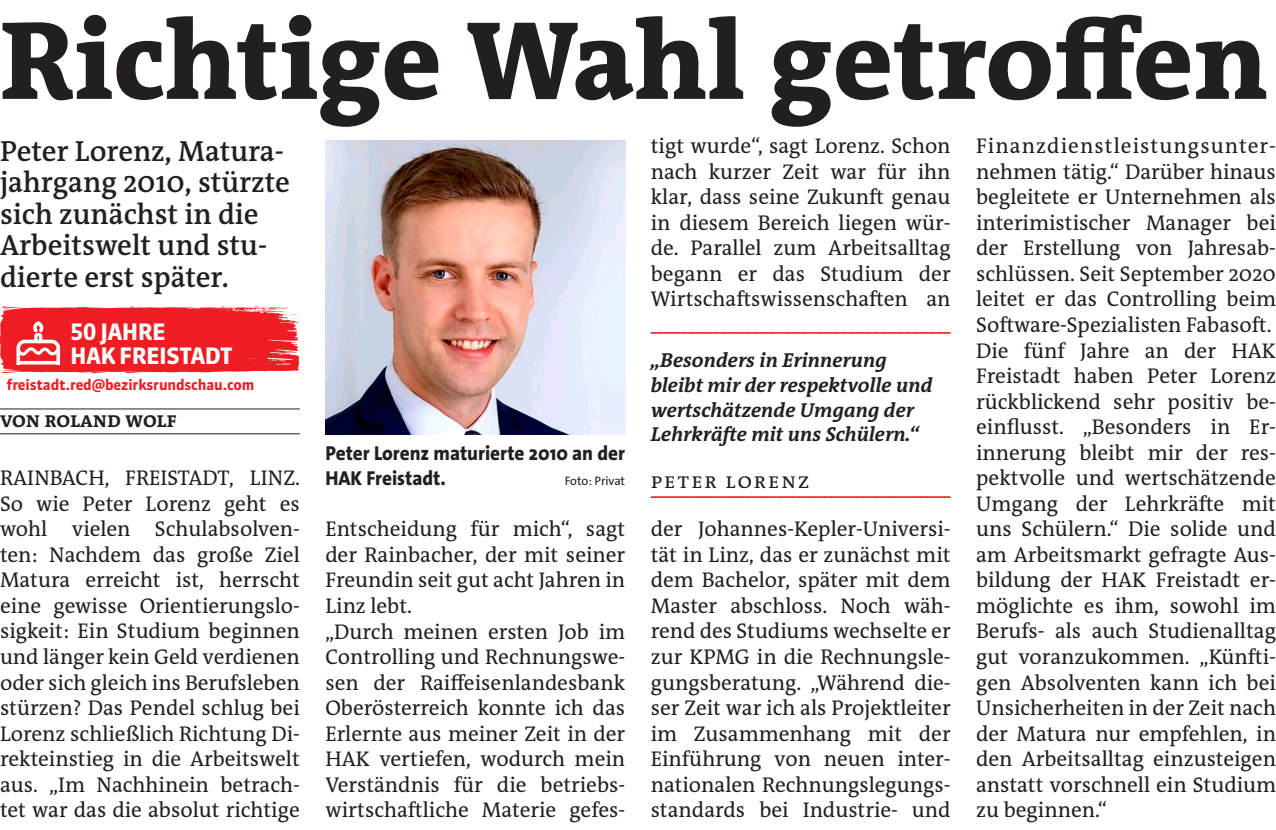
<style>
.page{position:relative;width:1276px;height:830px;background:#fff}
.page>*{position:absolute;margin:0;border:0;box-sizing:border-box;transform-origin:0 0}
.t1{font:800 112.5px "The RM Antiqua";color:#231f20}
.t2{font:600 29.25px/31.5px "The RM Antiqua";color:#231f20}
.t3{font:700 22.5px/23.6px "Sanuk Pro";letter-spacing:-.02em;color:#fff}
.t4{font:21.38px/25.4px "The RM Antiqua";color:#231f20;text-align:justify}
.t5{font:700 21.38px "The RM Antiqua";letter-spacing:-.005em;color:#231f20;scale:.95 1}
.t6{font:21.38px "The RM Antiqua";letter-spacing:.1em;color:#231f20}
.t7{font:italic 700 20.25px/24.8px "The RM Antiqua";color:#231f20}
.t8{font:800 20.25px/25.4px "The Sans Os F";color:#231f20;scale:.95 1}
.t9{font:700 14.62px "Sanuk Pro";letter-spacing:-.01em;color:#ee1d23}
.t10{font:12.38px "The Sans Os F";letter-spacing:-.005em;color:#231f20}
</style>
<div class="page">
<img style="left:325px;top:140px;width:300px;height:294px">
<svg style="left:651px;top:332px;width:299px;height:1px"></svg>
<svg style="left:651px;top:496px;width:299px;height:1px"></svg>
<svg style="left:0;top:306px;width:300px;height:67px;background:#ef363b"></svg>
<hr style="left:0;top:408px;width:300px;height:1px;background:#231f20">
<hr style="left:0;top:433px;width:300px;height:1px;background:#231f20">
<h1 class="t1" style="left:0;top:-11px;width:1269px">Richtige Wahl getroffen</h1>
<h2 class="t2" style="left:0;top:135px;width:291px">Peter Lorenz, Matura&shy;jahrgang 2010, stürzte sich zunächst in die<br>Arbeitswelt und stu&shy;dierte erst später.</h2>
<p class="t3" style="left:70px;top:321px;width:164px">50 JAHRE<br>HAK FREISTADT</p>
<p class="t9" style="left:6px;top:378px;width:249px">freistadt.red@bezirksrundschau.com</p>
<p class="t5" style="left:0;top:406px;width:187px">von roland wolf</p>
<p class="t4" style="left:0;top:465px;width:301px">RAINBACH, FREISTADT, LINZ.<br>So wie Peter Lorenz geht es wohl vielen Schulabsolven&shy;ten: Nachdem das große Ziel Matura erreicht ist, herrscht eine gewisse Orientierungslo&shy;sigkeit: Ein Studium beginnen und länger kein Geld verdienen oder sich gleich ins Berufsleben stürzen? Das Pendel schlug bei Lorenz schließlich Richtung Di&shy;rekteinstieg in die Arbeitswelt aus. „Im Nachhinein betrach&shy;tet war das die absolut richtige</p>
<p class="t8" style="left:325px;top:440px;width:317px">Peter Lorenz maturierte 2010 an der<br>HAK Freistadt.</p>
<p class="t10" style="left:565px;top:473px;width:62px">Foto: Privat</p>
<p class="t4" style="left:325px;top:516px;width:301px;text-align:left">Entscheidung für mich“, sagt der Rainbacher, der mit seiner<br>Freundin seit gut acht Jahren in<br>Linz lebt.<br>„Durch meinen ersten Job im<br>Controlling und Rechnungswe&shy;sen der Raiffeisenlandesbank<br>Oberösterreich konnte ich das<br>Erlernte aus meiner Zeit in der<br>HAK vertiefen, wodurch mein<br>Verständnis für die betriebs&shy;wirtschaftliche Materie gefes-</p>
<p class="t4" style="left:651px;top:133px;width:301px">tigt wurde“, sagt Lorenz. Schon nach kurzer Zeit war für ihn klar, dass seine Zukunft genau in diesem Bereich liegen wür&shy;de. Parallel zum Arbeitsalltag begann er das Studium der Wirtschaftswissenschaften an</p>
<p class="t7" style="left:651px;top:348px;width:283px">„Besonders in Erinnerung bleibt mir der respektvolle und wertschätzende Umgang der<br>Lehrkräfte mit uns Schülern.“</p>
<p class="t6" style="left:651px;top:467px;width:160px">peter lorenz</p>
<p class="t4" style="left:651px;top:516px;width:301px">der Johannes-Kepler-Universi&shy;tät in Linz, das er zunächst mit dem Bachelor, später mit dem Master abschloss. Noch wäh&shy;rend des Studiums wechselte er zur KPMG in die Rechnungsle&shy;gungsberatung. „Während die&shy;ser Zeit war ich als Projektleiter im Zusammenhang mit der Einführung von neuen inter&shy;nationalen Rechnungslegungs&shy;standards bei Industrie- und</p>
<p class="t4" style="left:976px;top:133px;width:301px;text-align:left">Finanzdienstleistungsunter&shy;nehmen tätig.“ Darüber hinaus begleitete er Unternehmen als interimistischer Manager bei der Erstellung von Jahresab&shy;schlüssen. Seit September 2020 leitet er das Controlling beim<br>Software-Spezialisten Fabasoft.<br>Die fünf Jahre an der HAK<br>Freistadt haben Peter Lorenz rückblickend sehr positiv be&shy;einflusst. „Besonders in Er&shy;innerung bleibt mir der res&shy;pektvolle und wertschätzende<br>Umgang der Lehrkräfte mit uns Schülern.“ Die solide und am Arbeitsmarkt gefragte Aus&shy;bildung der HAK Freistadt er&shy;möglichte es ihm, sowohl im<br>Berufs- als auch Studienalltag gut voranzukommen. „Künfti&shy;gen Absolventen kann ich bei<br>Unsicherheiten in der Zeit nach der Matura nur empfehlen, in den Arbeitsalltag einzusteigen anstatt vorschnell ein Studium zu beginnen.“</p>
</div>
